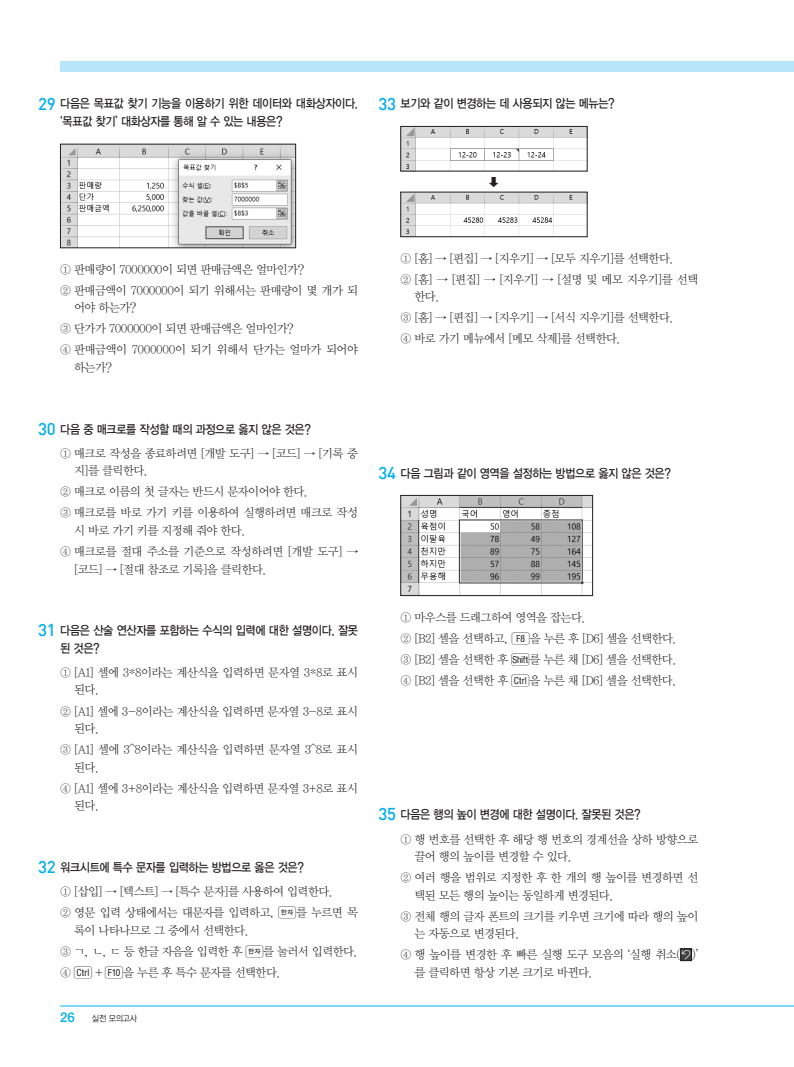
<style>
.page{position:relative;width:794px;height:1067px;background:#fff}
.page>*{position:absolute;margin:0;border:0;box-sizing:border-box;transform-origin:0 0}
.t1{font:500 16.88px "DIN";letter-spacing:-.025em;color:#00aeef}
.t2{font:500 13.5px "Helvetica Neue LT Std";color:#00aeef}
.t3{font:12.25px/17.5px "YDVYGO Std 13";letter-spacing:-.03em;color:#231f20;scale:.9 1}
.t4{font:11.88px/21px "YDVY Mj O Std 12";letter-spacing:-.045em;color:#231f20}
.t5{font:8.75px "YDVYGO Std 12";letter-spacing:-.02em;color:#231f20;scale:.9 1}
.s1{font-family:"DIN";font-weight:500;font-size:16.88px;color:#00aeef}
.s2{font-family:"DS Keybord A"}
.s3{font-family:"DS Keybord B"}
</style>
<div class="page">
<hr style="left:60px;top:1005px;width:734px;height:1px;background:#00b3ef">
<div style="left:787px;top:61px;width:7px;height:11px;background:#b9e5fa"></div>
<div style="left:60px;top:61px;width:727px;height:11px;background:#b9e5fa"></div>
<img style="left:402px;top:128px;width:183px;height:41px">
<div style="left:400px;top:126px;width:187px;height:45px;border:1px solid #231f20"></div>
<img style="left:402px;top:194px;width:183px;height:41px">
<div style="left:400px;top:192px;width:187px;height:45px;border:1px solid #231f20"></div>
<img style="left:62px;top:146px;width:232px;height:100px">
<div style="left:60px;top:144px;width:236px;height:104px;border:1px solid #231f20"></div>
<img style="left:402px;top:497px;width:189px;height:97px">
<div style="left:400px;top:495px;width:193px;height:101px;border:1px solid #231f20"></div>
<svg style="left:682px;top:950px;width:7px;height:8px"></svg>
<div style="left:680px;top:948px;width:11px;height:12px;border:1px solid #231f20"></div>
<p class="t3" style="left:60px;top:95px;width:618px">다음은 목표값 찾기 기능을 이용하기 위한 데이터와 대화상자이다. <span class="s1">33</span> 보기와 같이 변경하는 데 사용되지 않는 메뉴는?</p>
<h1 class="t1" style="left:38px;top:93px;width:19px">29</h1>
<p class="t3" style="left:60px;top:113px;width:249px">‘목표값 찾기’ 대화상자를 통해 알 수 있는 내용은?</p>
<p class="t4" style="left:60px;top:259px;width:299px">① 판매량이 7000000이 되면 판매금액은 얼마인가?<br>② 판매금액이 7000000이 되기 위해서는 판매량이 몇 개가 되</p>
<p class="t4" style="left:60px;top:297px;width:299px;text-indent:14px">어야 하는가?<br>③ 단가가 7000000이 되면 판매금액은 얼마인가?<br>④ 판매금액이 7000000이 되기 위해서 단가는 얼마가 되어야</p>
<p class="t4" style="left:74px;top:357px;width:39px">하는가?</p>
<h1 class="t1" style="left:38px;top:418px;width:19px">30</h1>
<p class="t3" style="left:60px;top:420px;width:280px">다음 중 매크로를 작성할 때의 과정으로 옳지 않은 것은?</p>
<p class="t4" style="left:74px;top:445px;width:285px;line-height:17.5px;text-indent:-14px">① 매크로 작성을 종료하려면 [개발 도구] → [코드] → [기록 중 지]를 클릭한다.</p>
<p class="t4" style="left:60px;top:481px;width:299px">② 매크로 이름의 첫 글자는 반드시 문자이어야 한다.<br>③ 매크로를 바로 가기 키를 이용하여 실행하려면 매크로 작성</p>
<p class="t4" style="left:60px;top:520px;width:299px;text-indent:14px">시 바로 가기 키를 지정해 줘야 한다.<br>④ 매크로를 절대 주소를 기준으로 작성하려면 [개발 도구] →</p>
<p class="t4" style="left:74px;top:559px;width:194px">[코드] → [절대 참조로 기록]을 클릭한다.</p>
<h1 class="t1" style="left:38px;top:619px;width:19px">31</h1>
<p class="t3" style="left:60px;top:622px;width:332px">다음은 산술 연산자를 포함하는 수식의 입력에 대한 설명이다. 잘못 된 것은?</p>
<p class="t4" style="left:74px;top:664px;width:285px;line-height:17.5px;text-indent:-14px">① [A1] 셀에 3*8이라는 계산식을 입력하면 문자열 3*8로 표시 된다.</p>
<p class="t4" style="left:74px;top:702px;width:285px;line-height:17.5px;text-indent:-14px">② [A1] 셀에 3-8이라는 계산식을 입력하면 문자열 3-8로 표시 된다.</p>
<p class="t4" style="left:74px;top:741px;width:285px;line-height:17.5px;text-indent:-14px">③ [A1] 셀에 3^8이라는 계산식을 입력하면 문자열 3^8로 표시 된다.</p>
<p class="t4" style="left:74px;top:779px;width:285px;line-height:17.5px;text-indent:-14px">④ [A1] 셀에 3+8이라는 계산식을 입력하면 문자열 3+8로 표시 된다.</p>
<h1 class="t1" style="left:38px;top:856px;width:19px">32</h1>
<p class="t3" style="left:60px;top:858px;width:272px">워크시트에 특수 문자를 입력하는 방법으로 옳은 것은?</p>
<p class="t4" style="left:60px;top:881px;width:299px">① [삽입] → [텍스트] → [특수 문자]를 사용하여 입력한다.<br>② 영문 입력 상태에서는 대문자를 입력하고, <span class="s2">#</span>를 누르면 목</p>
<p class="t4" style="left:60px;top:919px;width:299px;text-indent:14px">록이 나타나므로 그 중에서 선택한다.<br>③ ㄱ, ㄴ, ㄷ 등 한글 자음을 입력한 후 <span class="s2">#</span>를 눌러서 입력한다.<br>④ <span class="s3">C</span> + <span class="s3">0</span>을 누른 후 특수 문자를 선택한다.</p>
<p class="t2" style="left:60px;top:1009px;width:16px">26</p>
<p class="t5" style="left:92px;top:1013px;width:52px">실전 모의고사</p>
<p class="t4" style="left:400px;top:248px;width:299px">① [홈] → [편집] → [지우기] → [모두 지우기]를 선택한다.<br>② [홈] → [편집] → [지우기] → [설명 및 메모 지우기]를 선택</p>
<p class="t4" style="left:400px;top:286px;width:275px;text-indent:14px">한다.<br>③ [홈] → [편집] → [지우기] → [서식 지우기]를 선택한다.<br>④ 바로 가기 메뉴에서 [메모 삭제]를 선택한다.</p>
<h1 class="t1" style="left:378px;top:462px;width:19px">34</h1>
<p class="t3" style="left:400px;top:464px;width:302px">다음 그림과 같이 영역을 설정하는 방법으로 옳지 않은 것은?</p>
<p class="t4" style="left:400px;top:607px;width:278px">① 마우스를 드래그하여 영역을 잡는다.<br>② [B2] 셀을 선택하고, <span class="s3">8</span>을 누른 후 [D6] 셀을 선택한다.<br>③ [B2] 셀을 선택한 후 <span class="s3">V</span>를 누른 채 [D6] 셀을 선택한다.<br>④ [B2] 셀을 선택한 후 <span class="s3">C</span>을 누른 채 [D6] 셀을 선택한다.</p>
<h1 class="t1" style="left:378px;top:803px;width:19px">35</h1>
<p class="t3" style="left:400px;top:806px;width:268px">다음은 행의 높이 변경에 대한 설명이다. 잘못된 것은?</p>
<p class="t4" style="left:414px;top:830px;width:285px;line-height:17.5px;text-indent:-14px">① 행 번호를 선택한 후 해당 행 번호의 경계선을 상하 방향으로 끌어 행의 높이를 변경할 수 있다.</p>
<p class="t4" style="left:414px;top:869px;width:285px;line-height:17.5px;text-indent:-14px">② 여러 행을 범위로 지정한 후 한 개의 행 높이를 변경하면 선 택된 모든 행의 높이는 동일하게 변경된다.</p>
<p class="t4" style="left:414px;top:907px;width:285px;line-height:17.5px;text-indent:-14px">③ 전체 행의 글자 폰트의 크기를 키우면 크기에 따라 행의 높이 는 자동으로 변경된다.</p>
<p class="t4" style="left:414px;top:946px;width:285px;line-height:17.4px;text-indent:-14px">④ 행 높이를 변경한 후 빠른 실행 도구 모음의 ‘실행 취소( )’ 를 클릭하면 항상 기본 크기로 바뀐다.</p>
</div>
